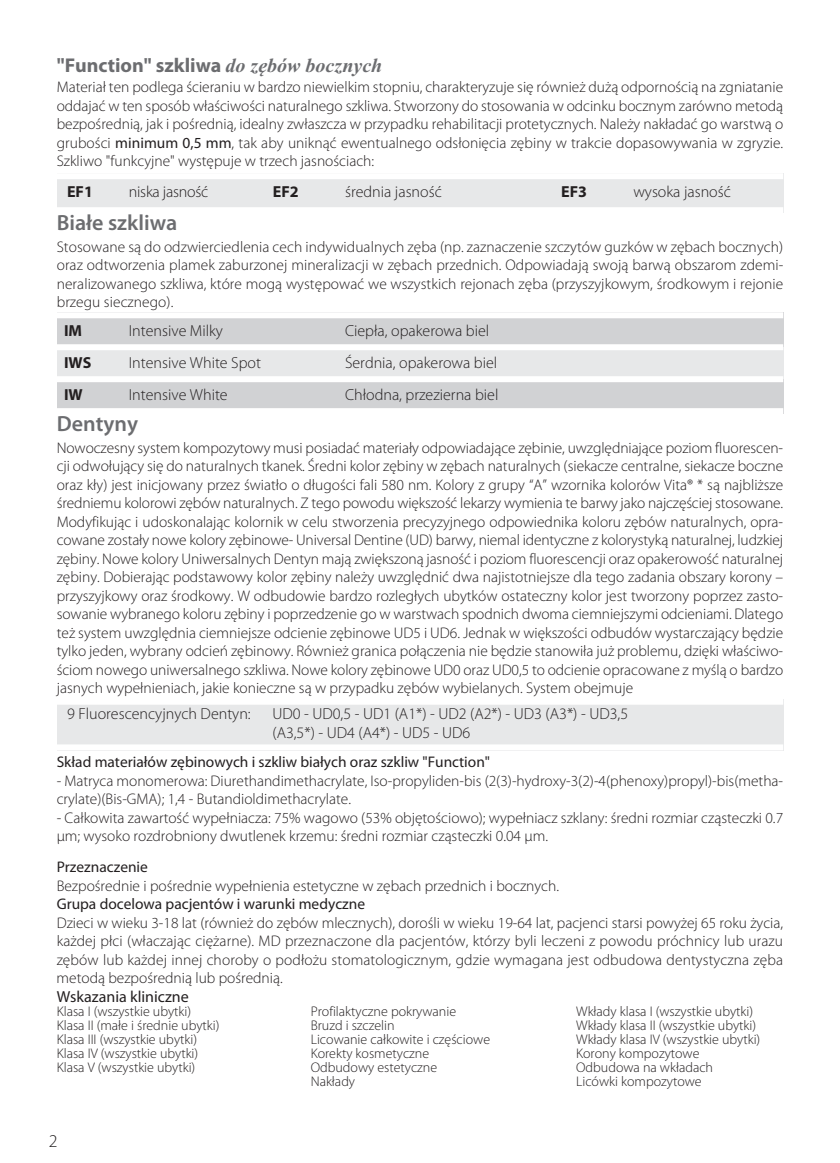
<style>
.page{position:relative;width:840px;height:1163px;background:#fff}
.page>*{position:absolute;margin:0;border:0;box-sizing:border-box;transform-origin:0 0}
.t1{font:600 22px "Myriad Pro";color:#6c6d70}
.t2{font:700 20px "Myriad Pro";color:#6c6d70}
.t3{font:300 18px "Myriad Pro";color:#231f20}
.t4{font:300 16px/19.2px "Myriad Pro";color:#231f20}
.t5{font:16px "Myriad Pro";color:#231f20}
.t6{font:700 16px "Myriad Pro";color:#231f20}
.t7{font:300 15.4px/18.4px "Myriad Pro";color:#231f20;text-align:justify}
.t8{font:15.4px "Myriad Pro";color:#231f20}
.t9{font:300 14px "Myriad Pro";color:#231f20}
.s1{font-family:"Times New Roman";font-style:italic}
.s2{font-weight:400}
</style>
<div class="page">
<div style="left:57px;top:698px;width:725px;height:52px;background:#e7e8e9"></div>
<div style="left:57px;top:698px;width:725px;height:6px;background:#fff"></div>
<div style="left:57px;top:744px;width:725px;height:6px;background:#fff"></div>
<div style="left:57px;top:312px;width:725px;height:35px;background:#d1d2d4"></div>
<div style="left:57px;top:347px;width:725px;height:32px;background:#e7e8e9"></div>
<div style="left:57px;top:379px;width:725px;height:35px;background:#d1d2d4"></div>
<div style="left:57px;top:312px;width:725px;height:6px;background:#fff"></div>
<div style="left:57px;top:344px;width:725px;height:6px;background:#fff"></div>
<div style="left:57px;top:376px;width:725px;height:6px;background:#fff"></div>
<div style="left:57px;top:408px;width:725px;height:6px;background:#fff"></div>
<div style="left:57px;top:173px;width:725px;height:40px;background:#e7e8e9"></div>
<div style="left:57px;top:173px;width:725px;height:6px;background:#fff"></div>
<div style="left:57px;top:207px;width:725px;height:6px;background:#fff"></div>
<p class="t2" style="left:57px;top:57px;width:327px">"Function" szkliwa <span class="s1">do zębów bocznych</span></p>
<p class="t7" style="left:57px;top:79px;width:727px">Materiał ten podlega ścieraniu w bardzo niewielkim stopniu, charakteryzuje się również dużą odpornością na zgniatanie oddajać w ten sposób właściwości naturalnego szkliwa. Stworzony do stosowania w odcinku bocznym zarówno metodą bezpośrednią, jak i pośrednią, idealny zwłaszcza w przypadku rehabilitacji protetycznych. Należy nakładać go warstwą o grubości <span class="s2">minimum 0,5 mm</span>, tak aby uniknąć ewentualnego odsłonięcia zębiny w trakcie dopasowywania w zgryzie.<br>Szkliwo "funkcyjne" występuje w trzech jasnościach:</p>
<p class="t6" style="left:67px;top:186px;width:27px">EF1</p>
<p class="t4" style="left:129px;top:183px;width:81px">niska jasność</p>
<p class="t6" style="left:273px;top:186px;width:27px">EF2</p>
<p class="t4" style="left:345px;top:183px;width:98px">średnia jasność</p>
<p class="t6" style="left:561px;top:186px;width:27px">EF3</p>
<p class="t4" style="left:633px;top:183px;width:99px">wysoka jasność</p>
<h1 class="t1" style="left:57px;top:215px;width:122px">Białe szkliwa</h1>
<p class="t7" style="left:57px;top:238px;width:727px">Stosowane są do odzwierciedlenia cech indywidualnych zęba (np. zaznaczenie szczytów guzków w zębach bocznych) oraz odtworzenia plamek zaburzonej mineralizacji w zębach przednich. Odpowiadają swoją barwą obszarom zdemi&shy;neralizowanego szkliwa, które mogą występować we wszystkich rejonach zęba (przyszyjkowym, środkowym i rejonie brzegu siecznego).</p>
<p class="t6" style="left:64px;top:324px;width:20px">IM</p>
<p class="t4" style="left:129px;top:322px;width:96px">Intensive Milky</p>
<p class="t4" style="left:345px;top:322px;width:146px">Ciepła, opakerowa biel</p>
<p class="t6" style="left:64px;top:356px;width:29px">IWS</p>
<p class="t4" style="left:129px;top:354px;width:133px">Intensive White Spot</p>
<p class="t4" style="left:345px;top:354px;width:154px">Śerdnia, opakerowa biel</p>
<p class="t6" style="left:64px;top:388px;width:20px">IW</p>
<p class="t4" style="left:129px;top:386px;width:100px">Intensive White</p>
<p class="t4" style="left:345px;top:386px;width:155px">Chłodna, przezierna biel</p>
<h1 class="t1" style="left:57px;top:415px;width:83px">Dentyny</h1>
<p class="t7" style="left:57px;top:439px;width:727px">Nowoczesny system kompozytowy musi posiadać materiały odpowiadające zębinie, uwzględniające poziom fluorescen&shy;cji odwołujący się do naturalnych tkanek. Średni kolor zębiny w zębach naturalnych (siekacze centralne, siekacze boczne oraz kły) jest inicjowany przez światło o długości fali 580 nm. Kolory z grupy “A” wzornika kolorów Vita® * są najbliższe średniemu kolorowi zębów naturalnych. Z tego powodu większość lekarzy wymienia te barwy jako najczęściej stosowane.<br>Modyfikując i udoskonalając kolornik w celu stworzenia precyzyjnego odpowiednika koloru zębów naturalnych, opra&shy;cowane zostały nowe kolory zębinowe- Universal Dentine (UD) barwy, niemal identyczne z kolorystyką naturalnej, ludzkiej zębiny. Nowe kolory Uniwersalnych Dentyn mają zwiększoną jasność i poziom fluorescencji oraz opakerowość naturalnej zębiny. Dobierając podstawowy kolor zębiny należy uwzględnić dwa najistotniejsze dla tego zadania obszary korony – przyszyjkowy oraz środkowy. W odbudowie bardzo rozległych ubytków ostateczny kolor jest tworzony poprzez zasto&shy;sowanie wybranego koloru zębiny i poprzedzenie go w warstwach spodnich dwoma ciemniejszymi odcieniami. Dlatego też system uwzględnia ciemniejsze odcienie zębinowe UD5 i UD6. Jednak w większości odbudów wystarczający będzie tylko jeden, wybrany odcień zębinowy. Również granica połączenia nie będzie stanowiła już problemu, dzięki właściwo&shy;ściom nowego uniwersalnego szkliwa. Nowe kolory zębinowe UD0 oraz UD0,5 to odcienie opracowane z myślą o bardzo jasnych wypełnieniach, jakie konieczne są w przypadku zębów wybielanych. System obejmuje</p>
<p class="t4" style="left:67px;top:705px;width:185px">9 Fluorescencyjnych Dentyn:</p>
<p class="t4" style="left:272px;top:705px;width:357px">UD0 - UD0,5 - UD1 (A1*) - UD2 (A2*) - UD3 (A3*) - UD3,5 (A3,5*) - UD4 (A4*) - UD5 - UD6</p>
<p class="t8" style="left:57px;top:756px;width:434px">Skład materiałów zębinowych i szkliw białych oraz szkliw "Function"</p>
<p class="t7" style="left:57px;top:772px;width:727px">- Matryca monomerowa: Diurethandimethacrylate, Iso-propyliden-bis (2(3)-hydroxy-3(2)-4(phenoxy)propyl)-bis(metha&shy;crylate)(Bis-GMA); 1,4 - Butandioldimethacrylate.</p>
<p class="t7" style="left:57px;top:809px;width:727px">- Całkowita zawartość wypełniacza: 75% wagowo (53% objętościowo); wypełniacz szklany: średni rozmiar cząsteczki 0.7 μm; wysoko rozdrobniony dwutlenek krzemu: średni rozmiar cząsteczki 0.04 μm.</p>
<p class="t8" style="left:57px;top:861px;width:93px">Przeznaczenie</p>
<p class="t7" style="left:57px;top:877px;width:503px">Bezpośrednie i pośrednie wypełnienia estetyczne w zębach przednich i bocznych.</p>
<p class="t8" style="left:57px;top:898px;width:310px">Grupa docelowa pacjentów i warunki medyczne</p>
<p class="t7" style="left:57px;top:914px;width:727px">Dzieci w wieku 3-18 lat (również do zębów mlecznych), dorośli w wieku 19-64 lat, pacjenci starsi powyżej 65 roku życia, każdej płci (właczając ciężarne). MD przeznaczone dla pacjentów, którzy byli leczeni z powodu próchnicy lub urazu zębów lub każdej innej choroby o podłożu stomatologicznym, gdzie wymagana jest odbudowa dentystyczna zęba metodą bezpośrednią lub pośrednią.</p>
<p class="t5" style="left:57px;top:990px;width:133px">Wskazania kliniczne</p>
<p class="t9" style="left:57px;top:1005px;width:136px">Klasa I (wszystkie ubytki)</p>
<p class="t9" style="left:310px;top:1005px;width:147px">Profilaktyczne pokrywanie</p>
<p class="t9" style="left:576px;top:1005px;width:178px">Wkłady klasa I (wszystkie ubytki)</p>
<p class="t9" style="left:57px;top:1019px;width:164px">Klasa II (małe i średnie ubytki)</p>
<p class="t9" style="left:310px;top:1019px;width:85px">Bruzd i szczelin</p>
<p class="t9" style="left:576px;top:1019px;width:181px">Wkłady klasa II (wszystkie ubytki)</p>
<p class="t9" style="left:57px;top:1033px;width:142px">Klasa III (wszystkie ubytki)</p>
<p class="t9" style="left:310px;top:1033px;width:181px">Licowanie całkowite i częściowe</p>
<p class="t9" style="left:576px;top:1033px;width:185px">Wkłady klasa IV (wszystkie ubytki)</p>
<p class="t9" style="left:57px;top:1047px;width:143px">Klasa IV (wszystkie ubytki)</p>
<p class="t9" style="left:310px;top:1047px;width:120px">Korekty kosmetyczne</p>
<p class="t9" style="left:576px;top:1047px;width:125px">Korony kompozytowe</p>
<p class="t9" style="left:57px;top:1061px;width:140px">Klasa V (wszystkie ubytki)</p>
<p class="t9" style="left:310px;top:1061px;width:128px">Odbudowy estetyczne</p>
<p class="t9" style="left:576px;top:1061px;width:138px">Odbudowa na wkładach</p>
<p class="t9" style="left:310px;top:1075px;width:46px">Nakłady</p>
<p class="t9" style="left:576px;top:1075px;width:127px">Licówki kompozytowe</p>
<p class="t3" style="left:49px;top:1133px;width:10px">2</p>
</div>
